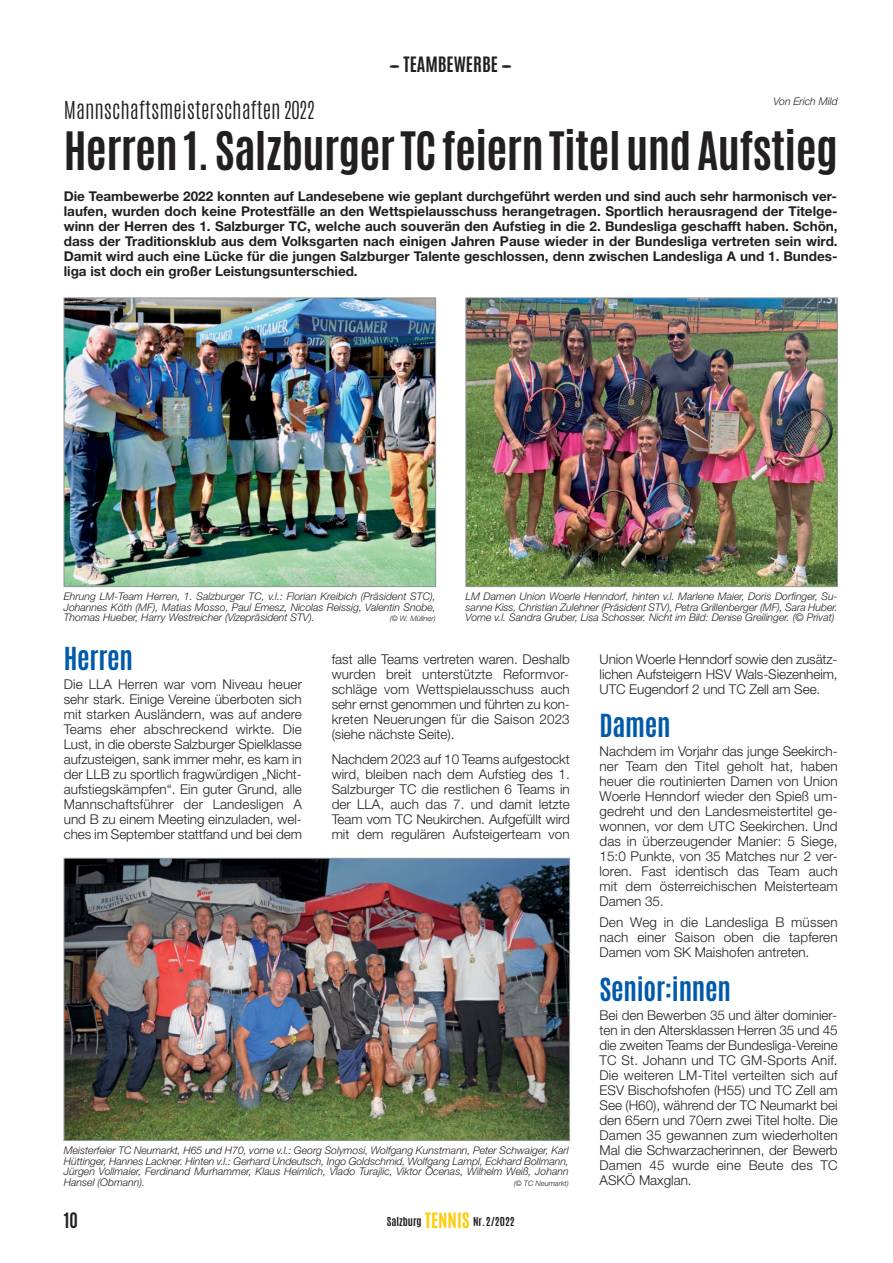
<style>
.page{position:relative;width:893px;height:1263px;background:#fff}
.page>*{position:absolute;margin:0;border:0;box-sizing:border-box;transform-origin:0 0}
.t1{font:700 45px "Antonio";letter-spacing:-.015em;color:#231f20}
.t2{font:700 27px "Antonio";letter-spacing:-.01em;color:#005aaa}
.t3{font:300 21px "Antonio";color:#231f20}
.t4{font:700 18px "Antonio";color:#231f20}
.t5{font:700 18px "Antonio";color:#231f20;scale:.95 1}
.t6{font:300 13.5px/15px "Helvetica Neue";color:#231f20;text-align:justify}
.t7{font:700 13.5px/15px "Helvetica Neue";color:#231f20;text-align:justify}
.t8{font:italic 300 10.5px/10.5px "Helvetica Neue";color:#231f20;text-align:justify}
.t9{font:700 10.5px "Antonio";color:#231f20}
.t10{font:italic 300 7.5px "Helvetica Neue";color:#231f20}
.s1{font-size:18px;color:#ffcb04}
</style>
<div class="page">
<img style="left:66px;top:860px;width:502px;height:279px">
<div style="left:64px;top:858px;width:506px;height:283px;border:1px solid #939598"></div>
<img style="left:66px;top:300px;width:368px;height:285px">
<div style="left:64px;top:298px;width:372px;height:289px;border:1px solid #939598"></div>
<img style="left:468px;top:300px;width:368px;height:285px">
<div style="left:466px;top:298px;width:372px;height:289px;border:1px solid #939598"></div>
<h3 class="t4" style="left:389px;top:56px;width:124px">––– TEAMBEWERBE –––</h3>
<p class="t8" style="left:773px;top:97px;width:66px">Von Erich Mild</p>
<h3 class="t3" style="left:64px;top:101px;width:252px">Mannschaftsmeisterschaften 2022</h3>
<h1 class="t1" style="left:64px;top:131px;width:775px">Herren 1. Salzburger TC feiern Titel und Aufstieg</h1>
<p class="t7" style="left:64px;top:190px;width:775px">Die Teambewerbe 2022 konnten auf Landesebene wie geplant durchgeführt werden und sind auch sehr harmonisch ver&shy;laufen, wurden doch keine Protestfälle an den Wettspielausschuss herangetragen. Sportlich herausragend der Titelge&shy;winn der Herren des 1. Salzburger TC, welche auch souverän den Aufstieg in die 2. Bundesliga geschafft haben. Schön, dass der Traditionsklub aus dem Volksgarten nach einigen Jahren Pause wieder in der Bundesliga vertreten sein wird.<br>Damit wird auch eine Lücke für die jungen Salzburger Talente geschlossen, denn zwischen Landesliga A und 1. Bundes&shy;liga ist doch ein großer Leistungsunterschied.</p>
<p class="t8" style="left:64px;top:592px;width:374px">Ehrung LM-Team Herren, 1. Salzburger TC, v.l.: Florian Kreibich (Präsident STC), Johannes Köth (MF), Matias Mosso, Paul Emesz, Nicolas Reissig, Valentin Snobe, Thomas Hueber, Harry Westreicher (Vizepräsident STV).</p>
<p class="t8" style="left:466px;top:592px;width:374px">LM Damen Union Woerle Henndorf, hinten v.l. Marlene Maier, Doris Dorfinger, Su&shy;sanne Kiss, Christian Zulehner (Präsident STV), Petra Grillenberger (MF), Sara Huber.<br>Vorne v.l. Sandra Gruber, Lisa Schosser. Nicht im Bild: Denise Greilinger. (© Privat)</p>
<p class="t6" style="left:600px;top:653px;width:240px">Union Woerle Henndorf sowie den zusätz&shy;lichen Aufsteigern HSV Wals-Siezenheim, UTC Eugendorf 2 und TC Zell am See.</p>
<h2 class="t2" style="left:600px;top:713px;width:73px">Damen</h2>
<p class="t6" style="left:600px;top:745px;width:240px">Nachdem im Vorjahr das junge Seekirch&shy;ner Team den Titel geholt hat, haben heuer die routinierten Damen von Union Woerle Henndorf wieder den Spieß um&shy;gedreht und den Landesmeistertitel ge&shy;wonnen, vor dem UTC Seekirchen. Und das in überzeugender Manier: 5 Siege, 15:0 Punkte, von 35 Matches nur 2 ver&shy;loren. Fast identisch das Team auch mit dem österreichischen Meisterteam Damen 35.</p>
<p class="t6" style="left:600px;top:916px;width:240px">Den Weg in die Landesliga B müssen nach einer Saison oben die tapferen Damen vom SK Maishofen antreten.</p>
<h2 class="t2" style="left:600px;top:977px;width:133px">Senior:innen</h2>
<p class="t6" style="left:600px;top:1009px;width:240px">Bei den Bewerben 35 und älter dominier&shy;ten in den Altersklassen Herren 35 und 45 die zweiten Teams der Bundesliga-Vereine TC St. Johann und TC GM-Sports Anif.<br>Die weiteren LM-Titel verteilten sich auf ESV Bischofshofen (H55) und TC Zell am See (H60), während der TC Neumarkt bei den 65ern und 70ern zwei Titel holte. Die Damen 35 gewannen zum wiederholten Mal die Schwarzacherinnen, der Bewerb Damen 45 wurde eine Beute des TC ASKÖ Maxglan.</p>
<p class="t10" style="left:390px;top:616px;width:47px">(© W. Müllner)</p>
<h2 class="t2" style="left:64px;top:647px;width:71px">Herren</h2>
<p class="t6" style="left:64px;top:678px;width:240px">Die LLA Herren war vom Niveau heuer sehr stark. Einige Vereine überboten sich mit starken Ausländern, was auf andere Teams eher abschreckend wirkte. Die Lust, in die oberste Salzburger Spielklasse aufzusteigen, sank immer mehr, es kam in der LLB zu sportlich fragwürdigen „Nicht&shy;aufstiegskämpfen“. Ein guter Grund, alle Mannschaftsführer der Landesligen A und B zu einem Meeting einzuladen, wel&shy;ches im September stattfand und bei dem</p>
<p class="t6" style="left:332px;top:653px;width:240px">fast alle Teams vertreten waren. Deshalb wurden breit unterstützte Reformvor&shy;schläge vom Wettspielausschuss auch sehr ernst genommen und führten zu kon&shy;kreten Neuerungen für die Saison 2023 (siehe nächste Seite).</p>
<p class="t6" style="left:332px;top:753px;width:240px">Nachdem 2023 auf 10 Teams aufgestockt wird, bleiben nach dem Aufstieg des 1.<br>Salzburger TC die restlichen 6 Teams in der LLA, auch das 7. und damit letzte Team vom TC Neukirchen. Aufgefüllt wird mit dem regulären Aufsteigerteam von</p>
<p class="t8" style="left:64px;top:1146px;width:507px">Meisterfeier TC Neumarkt, H65 und H70, vorne v.l.: Georg Solymosi, Wolfgang Kunstmann, Peter Schwaiger, Karl Hüttinger, Hannes Lackner. Hinten v.l.: Gerhard Undeutsch, Ingo Goldschmid, Wolfgang Lampl, Eckhard Bollmann, Jürgen Vollmaier, Ferdinand Murhammer, Klaus Heimlich, Vlado Turajlic, Viktor Ocenas, Wilhelm Weiß, Johann Hansel (Obmann).</p>
<p class="t10" style="left:514px;top:1180px;width:56px">(© TC Neumarkt)</p>
<h3 class="t5" style="left:64px;top:1213px;width:16px">10</h3>
<p class="t9" style="left:387px;top:1217px;width:130px">Salzburg <span class="s1">TENNIS</span> Nr.2/2022</p>
</div>
